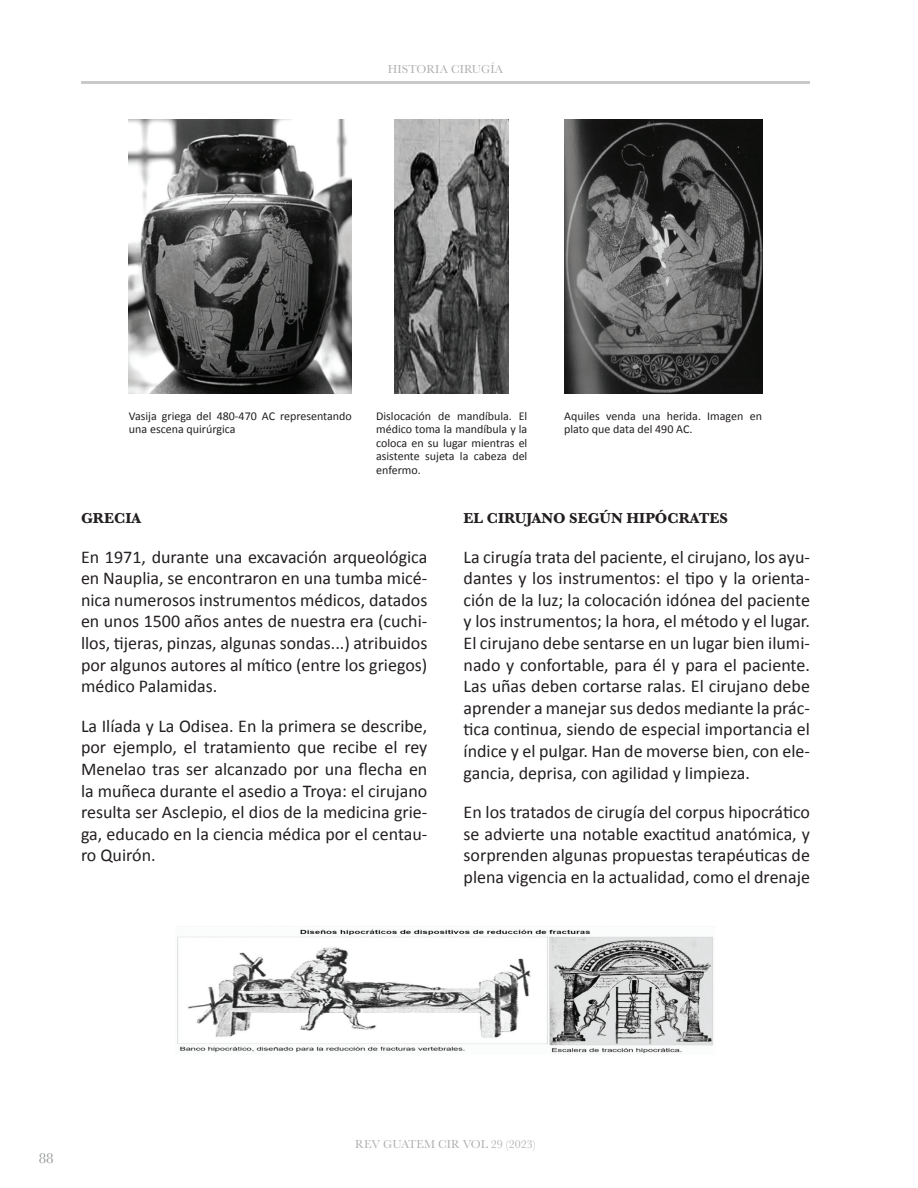
<style>
.page{position:relative;width:918px;height:1188px;background:#fff}
.page>*{position:absolute;margin:0;border:0;box-sizing:border-box;transform-origin:0 0}
.t1{font:18px/21.6px "Calibri";color:#231f20;text-align:justify}
.t2{font:700 15px "Baskerville";color:#231f20}
.t3{font:15px "Baskerville";color:#939598}
.t4{font:12px/13.5px "Calibri";color:#231f20}
.t5{font:12px "Baskerville";color:#afafaf}
</style>
<div class="page">
<hr style="left:81px;top:81px;width:729px;height:3px;background:#939598">
<img style="left:129px;top:120px;width:223px;height:273px">
<img style="left:395px;top:120px;width:114px;height:273px">
<img style="left:564px;top:120px;width:198px;height:273px">
<img style="left:177px;top:929px;width:536px;height:125px">
<p class="t5" style="left:388px;top:62px;width:117px">HISTORIA CIRUGÍA</p>
<p class="t4" style="left:129px;top:410px;width:224px">Vasija griega del 480-470 AC representando una escena quirúrgica</p>
<p class="t4" style="left:376px;top:410px;width:153px;text-align:justify">Dislocación de mandíbula. El médico toma la mandíbula y la coloca en su lugar mientras el asistente sujeta la cabeza del enfermo.</p>
<p class="t4" style="left:564px;top:410px;width:199px">Aquiles venda una herida. Imagen en plato que data del 490 AC.</p>
<p class="t2" style="left:81px;top:510px;width:62px">GRECIA</p>
<p class="t1" style="left:81px;top:547px;width:348px">En 1971, durante una excavación arqueológica en Nauplia, se encontraron en una tumba micé&shy;nica numerosos instrumentos médicos, datados en unos 1500 años antes de nuestra era (cuchi&shy;llos, tijeras, pinzas, algunas sondas...) atribuidos por algunos autores al mítico (entre los griegos) médico Palamidas.</p>
<p class="t1" style="left:81px;top:717px;width:348px">La Ilíada y La Odisea. En la primera se describe, por ejemplo, el tratamiento que recibe el rey Menelao tras ser alcanzado por una flecha en la muñeca durante el asedio a Troya: el cirujano resulta ser Asclepio, el dios de la medicina grie&shy;ga, educado en la ciencia médica por el centau&shy;ro Quirón.</p>
<p class="t2" style="left:464px;top:510px;width:266px">EL CIRUJANO SEGÚN HIPÓCRATES</p>
<p class="t1" style="left:464px;top:547px;width:348px">La cirugía trata del paciente, el cirujano, los ayu&shy;dantes y los instrumentos: el tipo y la orienta&shy;ción de la luz; la colocación idónea del paciente y los instrumentos; la hora, el método y el lugar.<br>El cirujano debe sentarse en un lugar bien ilumi&shy;nado y confortable, para él y para el paciente.<br>Las uñas deben cortarse ralas. El cirujano debe aprender a manejar sus dedos mediante la prác&shy;tica continua, siendo de especial importancia el índice y el pulgar. Han de moverse bien, con ele&shy;gancia, deprisa, con agilidad y limpieza.</p>
<p class="t1" style="left:464px;top:803px;width:348px">En los tratados de cirugía del corpus hipocrático se advierte una notable exactitud anatómica, y sorprenden algunas propuestas terapéuticas de plena vigencia en la actualidad, como el drenaje</p>
<p class="t3" style="left:39px;top:1149px;width:16px">88</p>
<p class="t5" style="left:355px;top:1137px;width:182px">REV GUATEM CIR VOL 29 (2023)</p>
</div>
